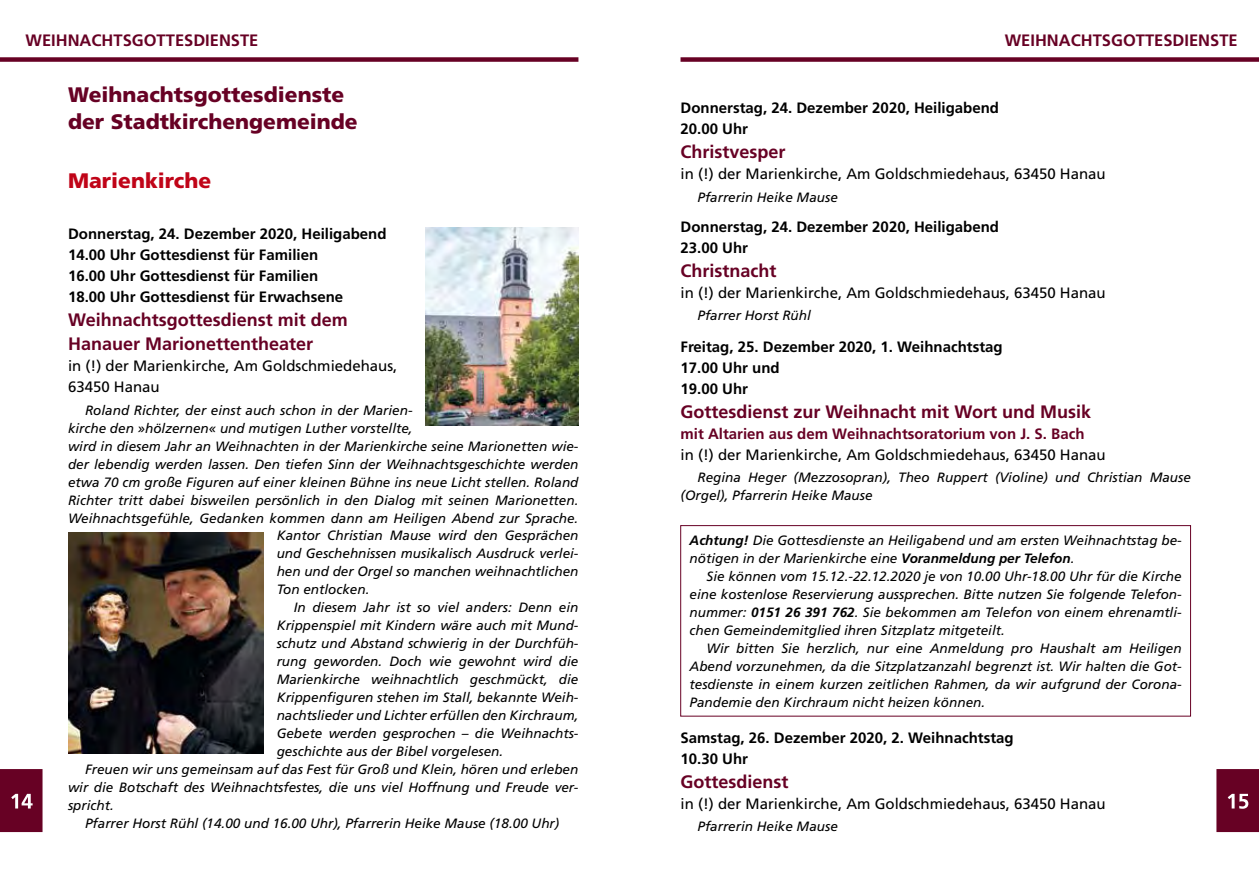
<style>
.page{position:relative;width:1259px;height:893px;background:#fff}
.page>*{position:absolute;margin:0;border:0;box-sizing:border-box;transform-origin:0 0}
.t1{font:900 21px/27px "Frutiger LT";color:#670124}
.t2{font:900 21px "Frutiger LT";color:#c00418}
.t3{font:700 18px/24px "Frutiger LT";color:#670124}
.t4{font:700 16.5px "Frutiger LT";color:#670124}
.t5{font:700 15px/21px "Frutiger LT";color:#000}
.t6{font:15px/21px "Frutiger LT";color:#000}
.t7{font:700 15px "Frutiger LT";color:#670124}
.t8{font:italic 13.5px/18px "Frutiger LT";color:#000}
.s1{font-weight:700}
</style>
<div class="page">
<div style="left:0;top:57px;width:578px;height:5px;background:#670124"></div>
<div style="left:680px;top:57px;width:579px;height:5px;background:#670124"></div>
<svg style="left:1216px;top:769px;width:43px;height:63px;background:#701031"></svg>
<svg style="left:0;top:769px;width:43px;height:63px;background:#701031"></svg>
<img style="left:425px;top:228px;width:153px;height:198px">
<img style="left:68px;top:532px;width:196px;height:221px">
<div style="left:680px;top:525px;width:511px;height:191px;border:1px solid #670124"></div>
<p class="t4" style="left:26px;top:31px;width:234px">Weihnachtsgottesdienste</p>
<p class="t4" style="left:1004px;top:31px;width:234px">weihnachtsgottesdienste</p>
<h1 class="t1" style="left:68px;top:81px;width:291px">Weihnachtsgottesdienste der Stadtkirchengemeinde</h1>
<p class="t5" style="left:680px;top:98px;width:320px">Donnerstag, 24. Dezember 2020, Heiligabend<br>20.00 Uhr</p>
<h2 class="t3" style="left:680px;top:140px;width:107px">Christvesper</h2>
<p class="t6" style="left:680px;top:164px;width:427px">in (!) der Marienkirche, Am Goldschmiedehaus, 63450 Hanau</p>
<p class="t8" style="left:697px;top:188px;width:142px">Pfarrerin Heike Mause</p>
<p class="t5" style="left:680px;top:216px;width:320px">Donnerstag, 24. Dezember 2020, Heiligabend<br>23.00 Uhr</p>
<h2 class="t3" style="left:680px;top:259px;width:97px">Christnacht</h2>
<p class="t6" style="left:680px;top:282px;width:427px">in (!) der Marienkirche, Am Goldschmiedehaus, 63450 Hanau</p>
<p class="t8" style="left:697px;top:307px;width:115px">Pfarrer Horst Rühl</p>
<h1 class="t2" style="left:68px;top:168px;width:145px">Marienkirche</h1>
<p class="t5" style="left:68px;top:224px;width:320px">Donnerstag, 24. Dezember 2020, Heiligabend 14.00 Uhr Gottesdienst für Familien<br>16.00 Uhr Gottesdienst für Familien<br>18.00 Uhr Gottesdienst für Erwachsene</p>
<h2 class="t3" style="left:68px;top:308px;width:281px">Weihnachtsgottesdienst mit dem<br>Hanauer Marionettentheater</h2>
<p class="t6" style="left:68px;top:356px;width:331px">in (!) der Marienkirche, Am Goldschmiedehaus,<br>63450 Hanau</p>
<p class="t8" style="left:85px;top:401px;width:329px">Roland Richter, der einst auch schon in der Marien-</p>
<p class="t8" style="left:68px;top:419px;width:346px">kirche den »hölzernen« und mutigen Luther vorstellte,</p>
<p class="t8" style="left:68px;top:437px;width:512px">wird in diesem Jahr an Weihnachten in der Marienkirche seine Marionetten wie-</p>
<p class="t8" style="left:68px;top:455px;width:512px">der lebendig werden lassen. Den tiefen Sinn der Weihnachtsgeschichte werden</p>
<p class="t8" style="left:68px;top:473px;width:512px">etwa 70 cm große Figuren auf einer kleinen Bühne ins neue Licht stellen. Roland</p>
<p class="t8" style="left:68px;top:491px;width:512px">Richter tritt dabei bisweilen persönlich in den Dialog mit seinen Marionetten.</p>
<p class="t8" style="left:68px;top:509px;width:512px">Weihnachtsgefühle, Gedanken kommen dann am Heiligen Abend zur Sprache.</p>
<p class="t8" style="left:277px;top:527px;width:303px">Kantor Christian Mause wird den Gesprächen</p>
<p class="t8" style="left:277px;top:545px;width:303px">und Geschehnissen musikalisch Ausdruck verlei-</p>
<p class="t8" style="left:277px;top:563px;width:303px">hen und der Orgel so manchen weihnachtlichen</p>
<p class="t8" style="left:277px;top:581px;width:94px">Ton entlocken.</p>
<p class="t8" style="left:294px;top:599px;width:286px">In diesem Jahr ist so viel anders: Denn ein</p>
<p class="t8" style="left:277px;top:617px;width:303px">Krippenspiel mit Kindern wäre auch mit Mund-</p>
<p class="t8" style="left:277px;top:635px;width:303px">schutz und Abstand schwierig in der Durchfüh-</p>
<p class="t8" style="left:277px;top:653px;width:303px">rung geworden. Doch wie gewohnt wird die</p>
<p class="t8" style="left:277px;top:671px;width:303px">Marienkirche weihnachtlich geschmückt, die</p>
<p class="t8" style="left:277px;top:689px;width:303px">Krippenfiguren stehen im Stall, bekannte Weih-</p>
<p class="t8" style="left:277px;top:707px;width:303px">nachtslieder und Lichter erfüllen den Kirchraum,</p>
<p class="t8" style="left:277px;top:725px;width:303px">Gebete werden gesprochen – die Weihnachts-</p>
<p class="t8" style="left:277px;top:743px;width:228px">geschichte aus der Bibel vorgelesen.</p>
<p class="t8" style="left:85px;top:761px;width:495px">Freuen wir uns gemeinsam auf das Fest für Groß und Klein, hören und erleben</p>
<p class="t8" style="left:68px;top:779px;width:512px">wir die Botschaft des Weihnachtsfestes, die uns viel Hoffnung und Freude ver-</p>
<p class="t8" style="left:68px;top:797px;width:47px">spricht.</p>
<p class="t8" style="left:85px;top:815px;width:476px">Pfarrer Horst Rühl (14.00 und 16.00 Uhr), Pfarrerin Heike Mause (18.00 Uhr)</p>
<p class="t5" style="left:680px;top:337px;width:324px">Freitag, 25. Dezember 2020, 1. Weihnachtstag<br>17.00 Uhr und<br>19.00 Uhr</p>
<h2 class="t3" style="left:680px;top:400px;width:412px">Gottesdienst zur Weihnacht mit Wort und M usik</h2>
<p class="t7" style="left:680px;top:425px;width:405px">mit Altarien aus dem Weihnachtsoratorium von J. S. Bach</p>
<p class="t6" style="left:680px;top:445px;width:427px">in (!) der Marienkirche, Am Goldschmiedehaus, 63450 Hanau</p>
<p class="t8" style="left:680px;top:469px;width:512px;text-indent:17px">Regina Heger (Mezzosopran), Theo Ruppert (Violine) und Christian Mause (Orgel), Pfarrerin Heike Mause</p>
<p class="t8" style="left:689px;top:531px;width:493px"><span class="s1">Achtung!</span> Die Gottesdienste an Heiligabend und am ersten Weihnachtstag be&shy;nötigen in der Marienkirche eine <span class="s1">Voranmeldung per Telefon</span>.</p>
<p class="t8" style="left:689px;top:567px;width:493px;text-align:justify;text-indent:17px">Sie können vom 15.12.-22.12.2020 je von 10.00 Uhr-18.00 Uhr für die Kirche eine kostenlose Reservierung aussprechen. Bitte nutzen Sie folgende Telefon&shy;nummer: <span class="s1">0151 26 391 762</span>. Sie bekommen am Telefon von einem ehrenamtli&shy;chen Gemeindemitglied ihren Sitzplatz mitgeteilt.</p>
<p class="t8" style="left:689px;top:639px;width:493px;text-align:justify;text-indent:17px">Wir bitten Sie herzlich, nur eine Anmeldung pro Haushalt am Heiligen Abend vorzunehmen, da die Sitzplatzanzahl begrenzt ist. Wir halten die Got&shy;tesdienste in einem kurzen zeitlichen Rahmen, da wir aufgrund der Corona-Pandemie den Kirchraum nicht heizen können.</p>
<p class="t5" style="left:680px;top:727px;width:335px">Samstag, 26. Dezember 2020, 2. Weihnachtstag<br>10.30 Uhr</p>
<h2 class="t3" style="left:680px;top:770px;width:110px">Gottesdienst</h2>
<p class="t6" style="left:680px;top:793px;width:427px">in (!) der Marienkirche, Am Goldschmiedehaus, 63450 Hanau</p>
<p class="t8" style="left:697px;top:817px;width:142px">Pfarrerin Heike Mause</p>
</div>
